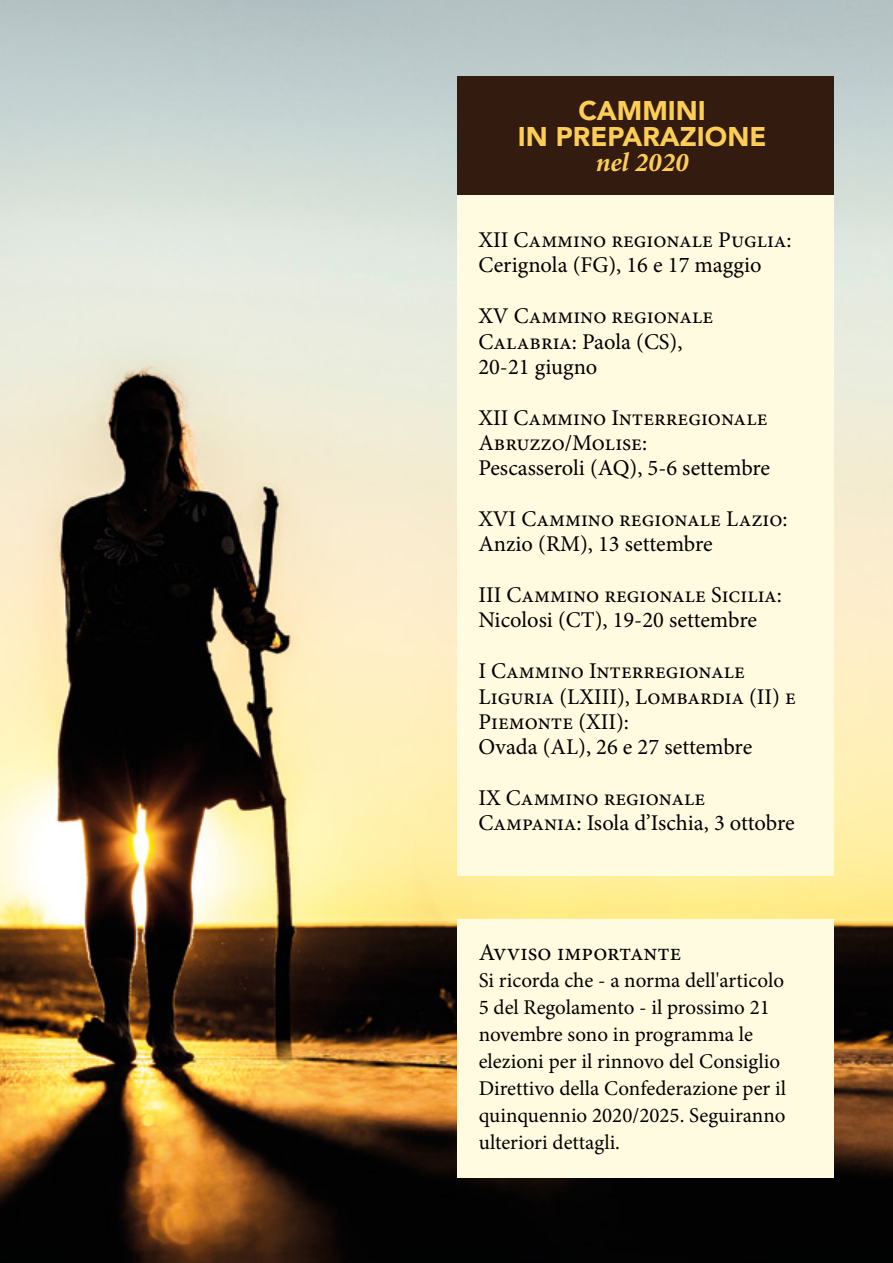
<style>
.page{position:relative;width:893px;height:1263px;background:#fff}
.page>*{position:absolute;margin:0;border:0;box-sizing:border-box;transform-origin:0 0}
.t1{font:900 27px/25.3px "Avenir";color:#fdce55;text-align:center}
.t2{font:italic 700 27px "Minion Pro";color:#fdce55}
.t3{font:24px "Minion Pro";color:#000}
.t4{font:22.5px/25.3px "Minion Pro";color:#000}
.t5{font:21px/27px "Minion Pro";color:#000}
</style>
<div class="page">
<img style="left:0;top:0;width:893px;height:1263px">
<div style="left:457px;top:195px;width:376px;height:681px;background:#fffbe0"></div>
<div style="left:457px;top:920px;width:376px;height:258px;background:#fffbe0"></div>
<div style="left:457px;top:77px;width:376px;height:118px;background:#341b0f"></div>
<p class="t1" style="left:518px;top:98px;width:250px">CAMMINI<br>IN PREPARAZIONE</p>
<p class="t2" style="left:596px;top:143px;width:94px">nel 2020</p>
<p class="t4" style="left:478px;top:227px;width:315px">XII Cammino regionale Puglia:<br>Cerignola (FG), 16 e 17 maggio</p>
<p class="t4" style="left:478px;top:303px;width:236px">XV Cammino regionale<br>Calabria: Paola (CS),<br>20-21 giugno</p>
<p class="t4" style="left:478px;top:405px;width:293px">XII Cammino Interregionale<br>Abruzzo/Molise:<br>Pescasseroli (AQ), 5-6 settembre</p>
<p class="t4" style="left:478px;top:506px;width:311px">XVI Cammino regionale Lazio:<br>Anzio (RM), 13 settembre</p>
<p class="t4" style="left:478px;top:582px;width:305px">III Cammino regionale Sicilia:<br>Nicolosi (CT), 19-20 settembre</p>
<p class="t4" style="left:478px;top:658px;width:319px">I Cammino Interregionale<br>Liguria (LXIII), Lombardia (II) e<br>Piemonte (XII):<br>Ovada (AL), 26 e 27 settembre</p>
<p class="t4" style="left:478px;top:785px;width:318px">IX Cammino regionale<br>Campania: Isola d’Ischia, 3 ottobre</p>
<p class="t3" style="left:479px;top:937px;width:204px">Avviso importante</p>
<p class="t5" style="left:479px;top:967px;width:309px">Si ricorda che - a norma dell'articolo 5 del Regolamento - il prossimo 21 novembre sono in programma le elezioni per il rinnovo del Consiglio Direttivo della Confederazione per il quinquennio 2020/2025. Seguiranno ulteriori dettagli.</p>
</div>
